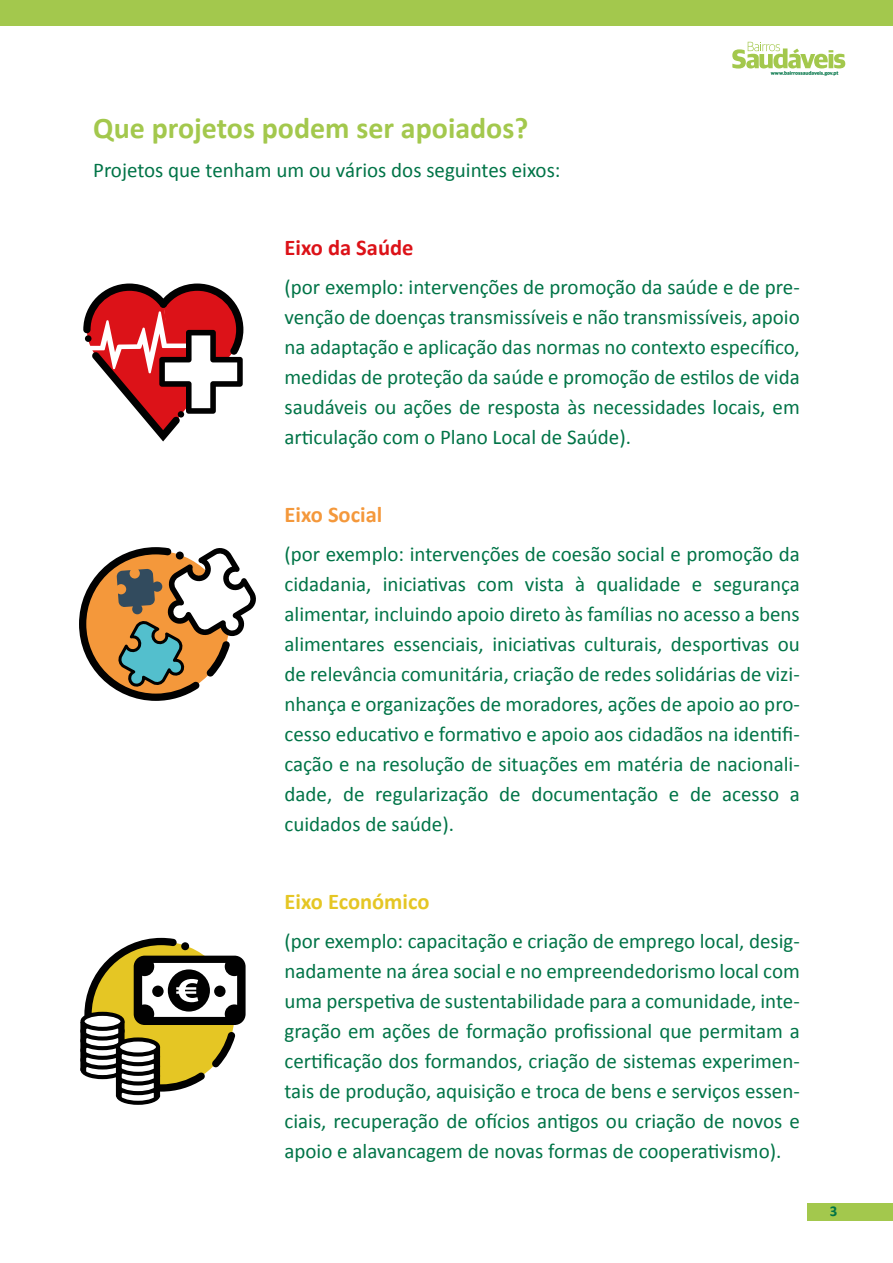
<style>
.page{position:relative;width:893px;height:1263px;background:#fff}
.page>*{position:absolute;margin:0;border:0;box-sizing:border-box;transform-origin:0 0}
.t1{font:700 30px "Calibri";color:#a3c84d}
.t2{font:700 22.5px "Calibri";color:#e5c624}
.t3{font:700 22.5px "Calibri";color:#dc1218}
.t4{font:700 22.5px "Calibri";color:#f4983b}
.t5{font:21px/30px "Calibri";color:#007447;text-align:justify}
.t6{font:700 15px "Calibri";color:#007447}
.t7{font:800 5.25px "Apple SD Gothic Neo";letter-spacing:-.02em;color:#007447}
</style>
<div class="page">
<div style="left:0;top:0;width:893px;height:26px;background:#a3c84d"></div>
<div style="left:808px;top:1203px;width:85px;height:17px;background:#a3c84d"></div>
<svg style="left:732px;top:42px;width:113px;height:27px"></svg>
<svg style="left:83px;top:283px;width:160px;height:158px"></svg>
<svg style="left:79px;top:547px;width:177px;height:154px"></svg>
<svg style="left:80px;top:938px;width:166px;height:167px"></svg>
<h1 class="t1" style="left:93px;top:109px;width:437px">Que projetos podem ser apoiados?</h1>
<p class="t5" style="left:93px;top:155px;width:469px">Projetos que tenham um ou vários dos seguintes eixos:</p>
<p class="t7" style="left:771px;top:70px;width:69px">www.bairrossaudaveis.gov.pt</p>
<p class="t3" style="left:284px;top:233px;width:131px">Eixo da Saúde</p>
<p class="t5" style="left:284px;top:272px;width:517px">(por exemplo: intervenções de promoção da saúde e de pre&shy;venção de doenças transmissíveis e não transmissíveis, apoio na adaptação e aplicação das normas no contexto específico, medidas de proteção da saúde e promoção de estilos de vida saudáveis ou ações de resposta às necessidades locais, em articulação com o Plano Local de Saúde).</p>
<p class="t4" style="left:284px;top:500px;width:99px">Eixo Social</p>
<p class="t5" style="left:284px;top:539px;width:517px">(por exemplo: intervenções de coesão social e promoção da cidadania, iniciativas com vista à qualidade e segurança alimentar, incluindo apoio direto às famílias no acesso a bens alimentares essenciais, iniciativas culturais, desportivas ou de relevância comunitária, criação de redes solidárias de vizi&shy;nhança e organizações de moradores, ações de apoio ao pro&shy;cesso educativo e formativo e apoio aos cidadãos na identifi&shy;cação e na resolução de situações em matéria de nacionali&shy;dade, de regularização de documentação e de acesso a cuidados de saúde).</p>
<p class="t2" style="left:284px;top:887px;width:147px">Eixo Económico</p>
<p class="t5" style="left:284px;top:926px;width:517px">(por exemplo: capacitação e criação de emprego local, desig&shy;nadamente na área social e no empreendedorismo local com uma perspetiva de sustentabilidade para a comunidade, inte&shy;gração em ações de formação profissional que permitam a certificação dos formandos, criação de sistemas experimen&shy;tais de produção, aquisição e troca de bens e serviços essen&shy;ciais, recuperação de ofícios antigos ou criação de novos e apoio e alavancagem de novas formas de cooperativismo).</p>
<p class="t6" style="left:830px;top:1202px;width:9px">3</p>
</div>
